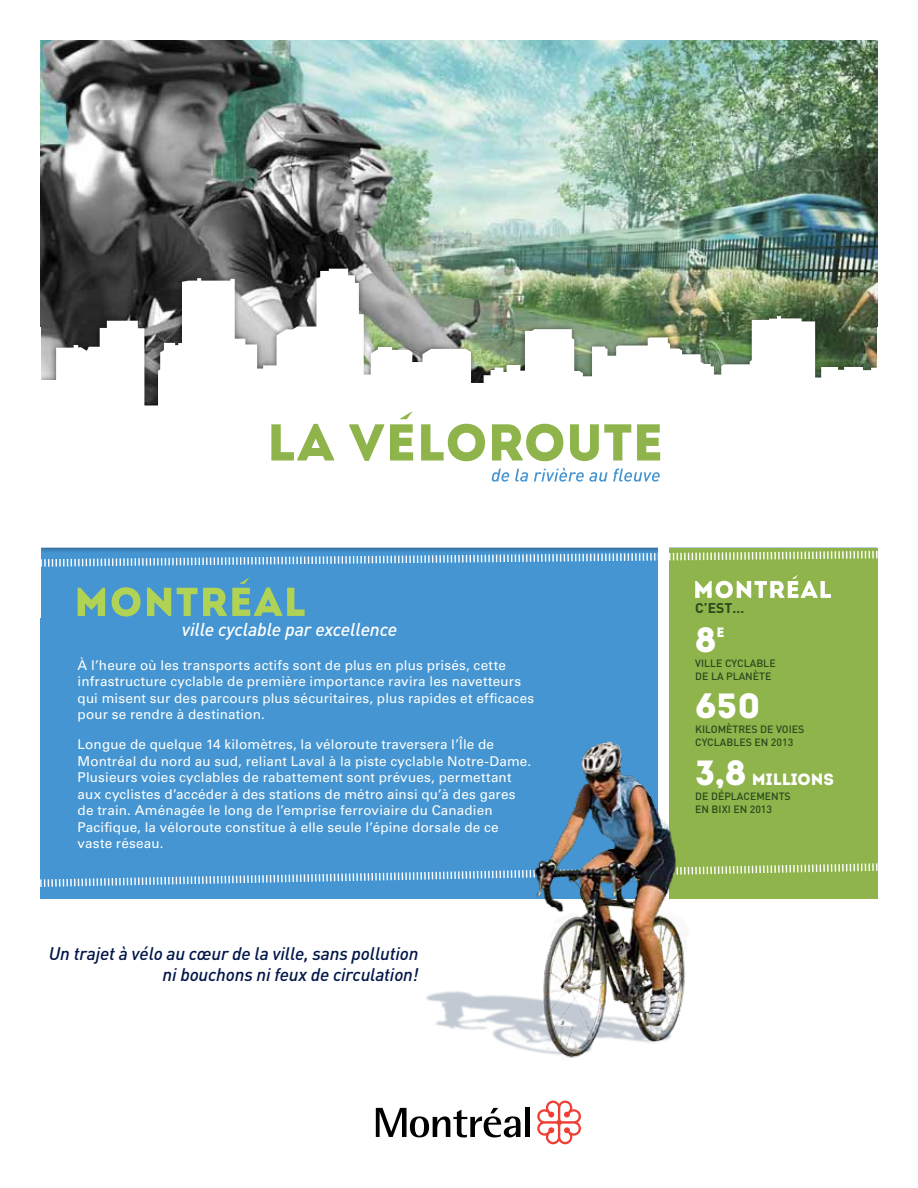
<style>
.page{position:relative;width:918px;height:1188px;background:#fff}
.page>*{position:absolute;margin:0;border:0;box-sizing:border-box;transform-origin:0 0}
.t1{font:34.95px "Intro";color:#fff}
.t2{font:italic 500 18.45px "DIN";letter-spacing:-.01em;color:#fff}
.t3{font:italic 500 18px/21px "DIN";letter-spacing:-.01em;color:#001549;text-align:right}
.t4{font:16.35px "Intro";color:#fff}
.t5{font:700 13.95px "DIN";color:#284a1e}
.t6{font:13.65px "Intro";color:#fff}
.t7{font:13.5px/16.5px "Univers LT Std";letter-spacing:.015em;color:#fff}
.t8{font:500 10.5px/12.8px "DIN";color:#284a1e}
.s1{font-size:34.95px}
</style>
<div class="page">
<img style="left:41px;top:40px;width:837px;height:222px">
<div style="left:40px;top:544px;width:838px;height:355px;background:#4495d1"></div>
<svg style="left:78px;top:588px;width:27px;height:28px"></svg>
<svg style="left:112px;top:587px;width:29px;height:30px"></svg>
<svg style="left:147px;top:588px;width:24px;height:28px"></svg>
<svg style="left:177px;top:577px;width:128px;height:39px"></svg>
<div style="left:34px;top:262px;width:850px;height:292px;background:#000;opacity:.5"></div>
<svg style="left:40px;top:269px;width:838px;height:279px"></svg>
<div style="left:878px;top:327px;width:32px;height:279px;background:#fff"></div>
<div style="left:9px;top:327px;width:31px;height:291px;background:#fff"></div>
<div style="left:660px;top:548px;width:218px;height:351px;background:#8eb44b"></div>
<svg style="left:695px;top:575px;width:136px;height:24px"></svg>
<svg style="left:40px;top:549px;width:838px;height:19px"></svg>
<svg style="left:40px;top:863px;width:838px;height:24px"></svg>
<div style="left:658px;top:523px;width:10px;height:384px;background:#fff"></div>
<svg style="left:376px;top:1108px;width:144px;height:29px"></svg>
<div style="left:525px;top:1108px;width:5px;height:29px;background:#000"></div>
<svg style="left:537px;top:1101px;width:44px;height:43px"></svg>
<svg style="left:271px;top:424px;width:63px;height:37px"></svg>
<svg style="left:349px;top:424px;width:35px;height:37px"></svg>
<svg style="left:421px;top:417px;width:64px;height:51px"></svg>
<svg style="left:492px;top:417px;width:168px;height:65px"></svg>
<svg style="left:390px;top:411px;width:23px;height:50px"></svg>
<img style="left:418px;top:716px;width:300px;height:342px">
<h2 class="t2" style="left:182px;top:617px;width:217px">ville cyclable par excellence</h2>
<p class="t7" style="left:78px;top:657px;width:458px">À l’heure où les transports actifs sont de plus en plus prisés, cette infrastructure cyclable de première importance ravira les navetteurs qui misent sur des parcours plus sécuritaires, plus rapides et efficaces pour se rendre à destination.</p>
<p class="t7" style="left:78px;top:736px;width:455px">Longue de quelque 14 kilomètres, la véloroute traversera l’Île de Montréal du nord au sud, reliant Laval à la piste cyclable Notre-Dame.<br>Plusieurs voies cyclables de rabattement sont prévues, permettant aux cyclistes d’accéder à des stations de métro ainsi qu’à des gares de train. Aménagée le long de l’emprise ferroviaire du Canadien Pacifique, la véloroute constitue à elle seule l’épine dorsale de ce vaste réseau.</p>
<h3 class="t3" style="left:49px;top:942px;width:371px">Un trajet à vélo au cœur de la ville, sans pollution ni bouchons ni feux de circulation!</h3>
<p class="t5" style="left:695px;top:599px;width:51px">C’EST…</p>
<h1 class="t1" style="left:695px;top:619px;width:23px">8</h1>
<p class="t6" style="left:716px;top:624px;width:10px">E</p>
<p class="t8" style="left:695px;top:656px;width:82px">VILLE CYCLABLE<br>DE LA PLANÈTE</p>
<h1 class="t1" style="left:695px;top:685px;width:67px">650</h1>
<p class="t8" style="left:695px;top:723px;width:111px">KILOMÈTRES DE VOIES<br>CYCLABLES EN 2013</p>
<p class="t4" style="left:695px;top:769px;width:140px"><span class="s1">3,8</span> MILLIONS</p>
<p class="t8" style="left:695px;top:789px;width:97px">DE DÉPLACEMENTS<br>EN BIXI EN 2013</p>
</div>
